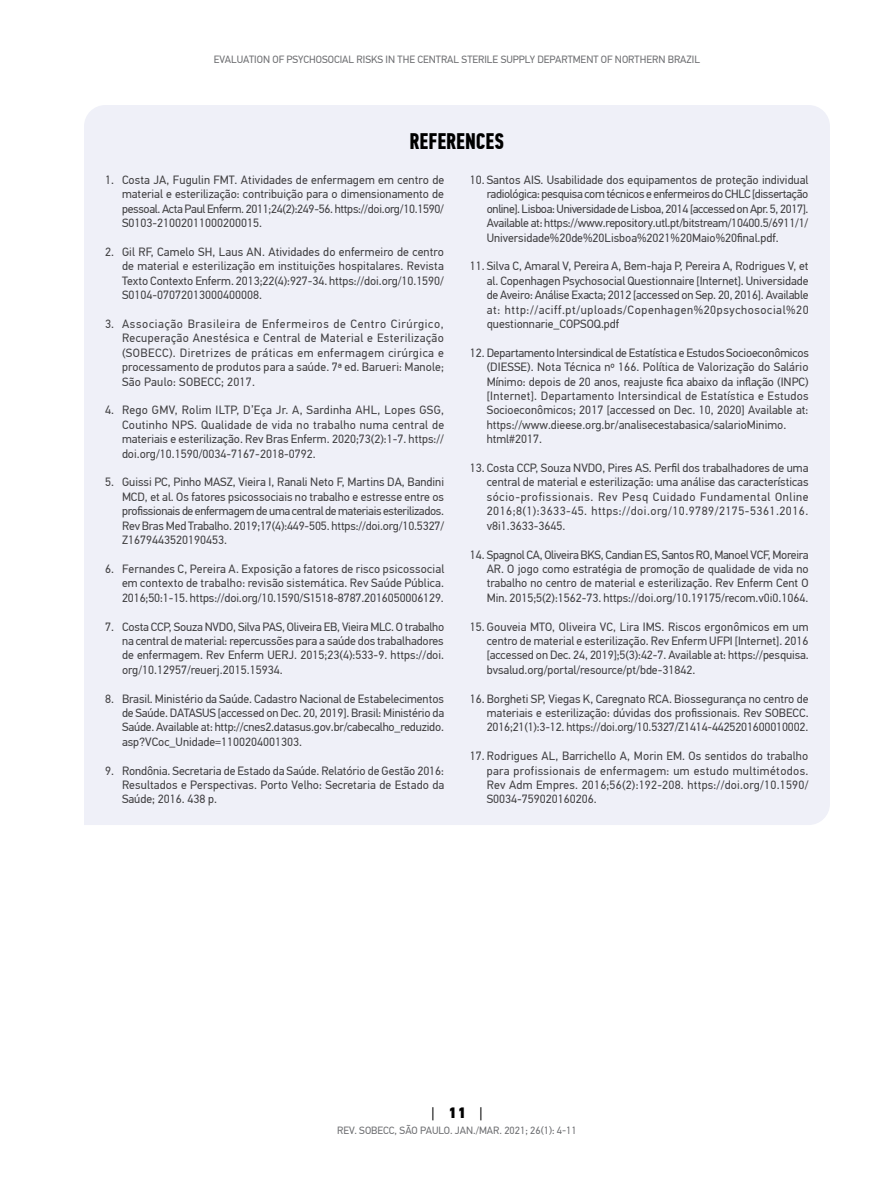
<style>
.page{position:relative;width:893px;height:1191px;background:#fff}
.page>*{position:absolute;margin:0;border:0;box-sizing:border-box;transform-origin:0 0}
.t1{font:700 22.5px "PF Din Text Comp Pro";color:#000}
.t2{font:15px "PF Din Text Pro";color:#000}
.t3{font:12px/14.4px "PF Din Text Pro";color:#414042;text-align:justify}
.t4{font:10.5px "PF Din Text Pro";color:#6d6e71}
.s1{font-weight:900}
</style>
<div class="page">
<div style="left:84px;top:105px;width:746px;height:720px;background:#eff0f8"></div>
<p class="t4" style="left:214px;top:53px;width:488px">EVALUATION OF PSYCHOSOCIAL RISKS IN THE CENTRAL STERILE SUPPLY DEPARTMENT OF NORTHERN BRAZIL</p>
<h1 class="t1" style="left:410px;top:127px;width:96px">REFERENCES</h1>
<p class="t3" style="left:122px;top:173px;width:324px;text-indent:-17px">1. Costa JA, Fugulin FMT. Atividades de enfermagem em centro de material e esterilização: contribuição para o dimensionamento de pessoal. Acta Paul Enferm. 2011;24(2):249-56. https://doi.org/10.1590/ S0103-21002011000200015.</p>
<p class="t3" style="left:122px;top:245px;width:323px;text-indent:-17px">2. Gil RF, Camelo SH, Laus AN. Atividades do enfermeiro de centro de material e esterilização em instituições hospitalares. Revista Texto Contexto Enferm. 2013;22(4):927-34. https://doi.org/10.1590/ S0104-07072013000400008.</p>
<p class="t3" style="left:122px;top:317px;width:324px;text-indent:-17px">3. Associação Brasileira de Enfermeiros de Centro Cirúrgico, Recuperação Anestésica e Central de Material e Esterilização (SOBECC). Diretrizes de práticas em enfermagem cirúrgica e processamento de produtos para a saúde. 7ª ed. Barueri: Manole; São Paulo: SOBECC; 2017.</p>
<p class="t3" style="left:122px;top:403px;width:324px;text-indent:-17px">4. Rego GMV, Rolim ILTP, D’Eça Jr. A, Sardinha AHL, Lopes GSG, Coutinho NPS. Qualidade de vida no trabalho numa central de materiais e esterilização. Rev Bras Enferm. 2020;73(2):1-7. https:// doi.org/10.1590/0034-7167-2018-0792.</p>
<p class="t3" style="left:122px;top:475px;width:324px;text-indent:-17px">5. Guissi PC, Pinho MASZ, Vieira I, Ranali Neto F, Martins DA, Bandini MCD, et al. Os fatores psicossociais no trabalho e estresse entre os profissionais de enfermagem de uma central de materiais esterilizados.<br>Rev Bras Med Trabalho. 2019;17(4):449-505. https://doi.org/10.5327/ Z1679443520190453.</p>
<p class="t3" style="left:122px;top:561px;width:324px;text-indent:-17px">6. Fernandes C, Pereira A. Exposição a fatores de risco psicossocial em contexto de trabalho: revisão sistemática. Rev Saúde Pública.<br>2016;50:1-15. https://doi.org/10.1590/S1518-8787.2016050006129.</p>
<p class="t3" style="left:122px;top:619px;width:324px;text-indent:-17px">7. Costa CCP, Souza NVDO, Silva PAS, Oliveira EB, Vieira MLC. O trabalho na central de material: repercussões para a saúde dos trabalhadores de enfermagem. Rev Enferm UERJ. 2015;23(4):533-9. https://doi. org/10.12957/reuerj.2015.15934.</p>
<p class="t3" style="left:122px;top:691px;width:324px;text-indent:-17px">8. Brasil. Ministério da Saúde. Cadastro Nacional de Estabelecimentos de Saúde. DATASUS [accessed on Dec. 20, 2019]. Brasil: Ministério da Saúde. Available at: http://cnes2.datasus.gov.br/cabecalho_reduzido. asp?VCoc_Unidade=1100204001303.</p>
<p class="t3" style="left:122px;top:763px;width:324px;text-indent:-17px">9. Rondônia. Secretaria de Estado da Saúde. Relatório de Gestão 2016:<br>Resultados e Perspectivas. Porto Velho: Secretaria de Estado da Saúde; 2016. 438 p.</p>
<p class="t3" style="left:487px;top:173px;width:323px;text-indent:-17px">10. Santos AIS. Usabilidade dos equipamentos de proteção individual radiológica: pesquisa com técnicos e enfermeiros do CHLC [dissertação online]. Lisboa: Universidade de Lisboa, 2014 [accessed on Apr. 5, 2017].<br>Available at: https://www.repository.utl.pt/bitstream/10400.5/6911/1/ Universidade%20de%20Lisboa%2021%20Maio%20final.pdf.</p>
<p class="t3" style="left:487px;top:259px;width:323px;text-indent:-17px">11. Silva C, Amaral V, Pereira A, Bem-haja P, Pereira A, Rodrigues V, et al. Copenhagen Psychosocial Questionnaire [Internet]. Universidade de Aveiro: Análise Exacta; 2012 [accessed on Sep. 20, 2016]. Available at: http://aciff.pt/uploads/Copenhagen%20psychosocial%20 questionnarie_COPSOQ.pdf</p>
<p class="t3" style="left:487px;top:345px;width:324px;text-align:left;text-indent:-17px">12. Departamento Intersindical de Estatística e Estudos Socioeconômicos (DIESSE). Nota Técnica nº 166. Política de Valorização do Salário Mínimo: depois de 20 anos, reajuste fica abaixo da inflação (INPC) [Internet]. Departamento Intersindical de Estatística e Estudos Socioeconômicos; 2017 [accessed on Dec. 10, 2020] Available at: https://www.dieese.org.br/analisecestabasica/salarioMinimo. html#2017.</p>
<p class="t3" style="left:487px;top:461px;width:323px;text-indent:-17px">13. Costa CCP, Souza NVDO, Pires AS. Perfil dos trabalhadores de uma central de material e esterilização: uma análise das características sócio-profissionais. Rev Pesq Cuidado Fundamental Online 2016;8(1):3633-45. https://doi.org/10.9789/2175-5361.2016. v8i1.3633-3645.</p>
<p class="t3" style="left:487px;top:547px;width:323px;text-indent:-17px">14. Spagnol CA, Oliveira BKS, Candian ES, Santos RO, Manoel VCF, Moreira AR. O jogo como estratégia de promoção de qualidade de vida no trabalho no centro de material e esterilização. Rev Enferm Cent O Min. 2015;5(2):1562-73. https://doi.org/10.19175/recom.v0i0.1064.</p>
<p class="t3" style="left:487px;top:619px;width:324px;text-indent:-17px">15. Gouveia MTO, Oliveira VC, Lira IMS. Riscos ergonômicos em um centro de material e esterilização. Rev Enferm UFPI [Internet]. 2016 [accessed on Dec. 24, 2019];5(3):42-7. Available at: https://pesquisa. bvsalud.org/portal/resource/pt/bde-31842.</p>
<p class="t3" style="left:487px;top:691px;width:323px;text-indent:-17px">16. Borgheti SP, Viegas K, Caregnato RCA. Biossegurança no centro de materiais e esterilização: dúvidas dos profissionais. Rev SOBECC.<br>2016;21(1):3-12. https://doi.org/10.5327/Z1414-4425201600010002.</p>
<p class="t3" style="left:487px;top:749px;width:323px;text-indent:-17px">17. Rodrigues AL, Barrichello A, Morin EM. Os sentidos do trabalho para profissionais de enfermagem: um estudo multimétodos.<br>Rev Adm Empres. 2016;56(2):192-208. https://doi.org/10.1590/ S0034-759020160206.</p>
<p class="t2" style="left:431px;top:1103px;width:53px">| <span class="s1">11</span> |</p>
<p class="t4" style="left:337px;top:1124px;width:241px">REV. SOBECC, SÃO PAULO. JAN./MAR. 2021; 26(1): 4-11</p>
</div>
